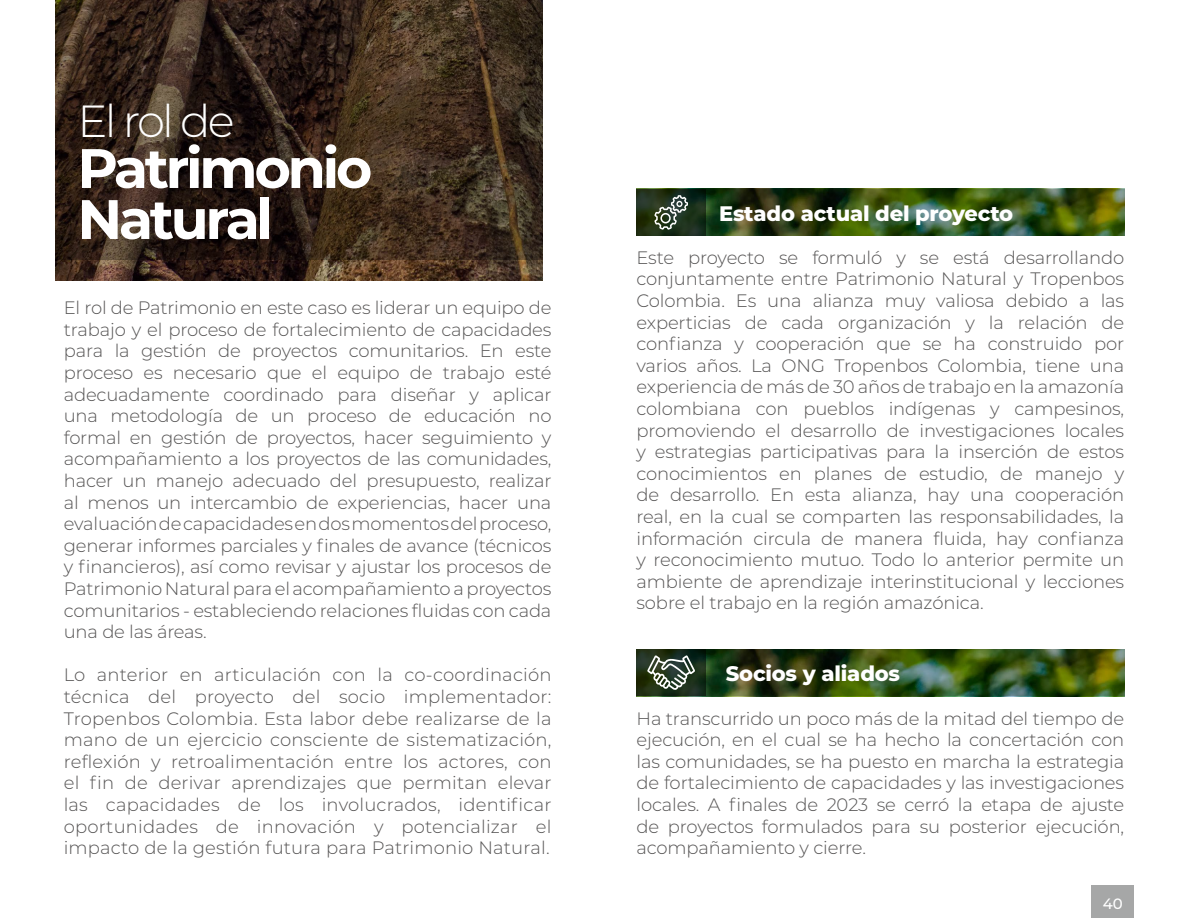
<style>
.page{position:relative;width:1188px;height:918px;background:#fff}
.page>*{position:absolute;margin:0;border:0;box-sizing:border-box;transform-origin:0 0}
.t1{font:700 55.5px/51px "Montserrat";letter-spacing:-.06em;color:#fff}
.t2{font:300 45px "Montserrat";letter-spacing:-.06em;color:#fff}
.t3{font:800 21px "Montserrat";letter-spacing:-.01em;color:#fff}
.t4{font:300 18px/21.6px "Montserrat";letter-spacing:-.01em;color:#555454;text-align:justify}
.t5{font:500 15px "Montserrat";color:#fff}
</style>
<div class="page">
<div style="left:1092px;top:885px;width:42px;height:33px;background:#a6a7a7"></div>
<img style="left:55px;top:260px;width:488px;height:21px">
<svg style="left:55px;top:0;width:488px;height:260px;background:#37271b"></svg>
<svg style="left:637px;top:649px;width:69px;height:47px;background:#1a2c17"></svg>
<img style="left:706px;top:649px;width:418px;height:47px">
<svg style="left:647px;top:655px;width:48px;height:35px;background:#5d6b5c"></svg>
<svg style="left:637px;top:189px;width:69px;height:47px;background:#1b2d17"></svg>
<img style="left:706px;top:189px;width:418px;height:47px">
<svg style="left:654px;top:195px;width:34px;height:35px"></svg>
<h2 class="t2" style="left:77px;top:90px;width:159px">El rol de</h2>
<h1 class="t1" style="left:77px;top:140px;width:296px">Patrimonio<br>Natural</h1>
<p class="t4" style="left:64px;top:296px;width:489px">El rol de Patrimonio en este caso es liderar un equipo de trabajo y el proceso de fortalecimiento de capacidades para la gestión de proyectos comunitarios. En este proceso es necesario que el equipo de trabajo esté adecuadamente coordinado para diseñar y aplicar una metodología de un proceso de educación no formal en gestión de proyectos, hacer seguimiento y acompañamiento a los proyectos de las comunidades, hacer un manejo adecuado del presupuesto, realizar al menos un intercambio de experiencias, hacer una evaluación de capacidades en dos momentos del proceso, generar informes parciales y finales de avance (técnicos y financieros), así como revisar y ajustar los procesos de Patrimonio Natural para el acompañamiento a proyectos comunitarios - estableciendo relaciones fluidas con cada una de las áreas.</p>
<p class="t4" style="left:64px;top:664px;width:489px">Lo anterior en articulación con la co-coordinación técnica del proyecto del socio implementador:<br>Tropenbos Colombia. Esta labor debe realizarse de la mano de un ejercicio consciente de sistematización, reflexión y retroalimentación entre los actores, con el fin de derivar aprendizajes que permitan elevar las capacidades de los involucrados, identificar oportunidades de innovación y potencializar el impacto de la gestión futura para Patrimonio Natural.</p>
<p class="t3" style="left:719px;top:198px;width:296px">Estado actual del proyecto</p>
<p class="t4" style="left:637px;top:246px;width:489px">Este proyecto se formuló y se está desarrollando conjuntamente entre Patrimonio Natural y Tropenbos Colombia. Es una alianza muy valiosa debido a las experticias de cada organización y la relación de confianza y cooperación que se ha construido por varios años. La ONG Tropenbos Colombia, tiene una experiencia de más de 30 años de trabajo en la amazonía colombiana con pueblos indígenas y campesinos, promoviendo el desarrollo de investigaciones locales y estrategias participativas para la inserción de estos conocimientos en planes de estudio, de manejo y de desarrollo. En esta alianza, hay una cooperación real, en la cual se comparten las responsabilidades, la información circula de manera fluida, hay confianza y reconocimiento mutuo. Todo lo anterior permite un ambiente de aprendizaje interinstitucional y lecciones sobre el trabajo en la región amazónica.</p>
<p class="t3" style="left:726px;top:659px;width:176px">Socios y aliados</p>
<p class="t4" style="left:637px;top:707px;width:489px">Ha transcurrido un poco más de la mitad del tiempo de ejecución, en el cual se ha hecho la concertación con las comunidades, se ha puesto en marcha la estrategia de fortalecimiento de capacidades y las investigaciones locales. A finales de 2023 se cerró la etapa de ajuste de proyectos formulados para su posterior ejecución, acompañamiento y cierre.</p>
<p class="t5" style="left:1103px;top:893px;width:22px">40</p>
</div>
